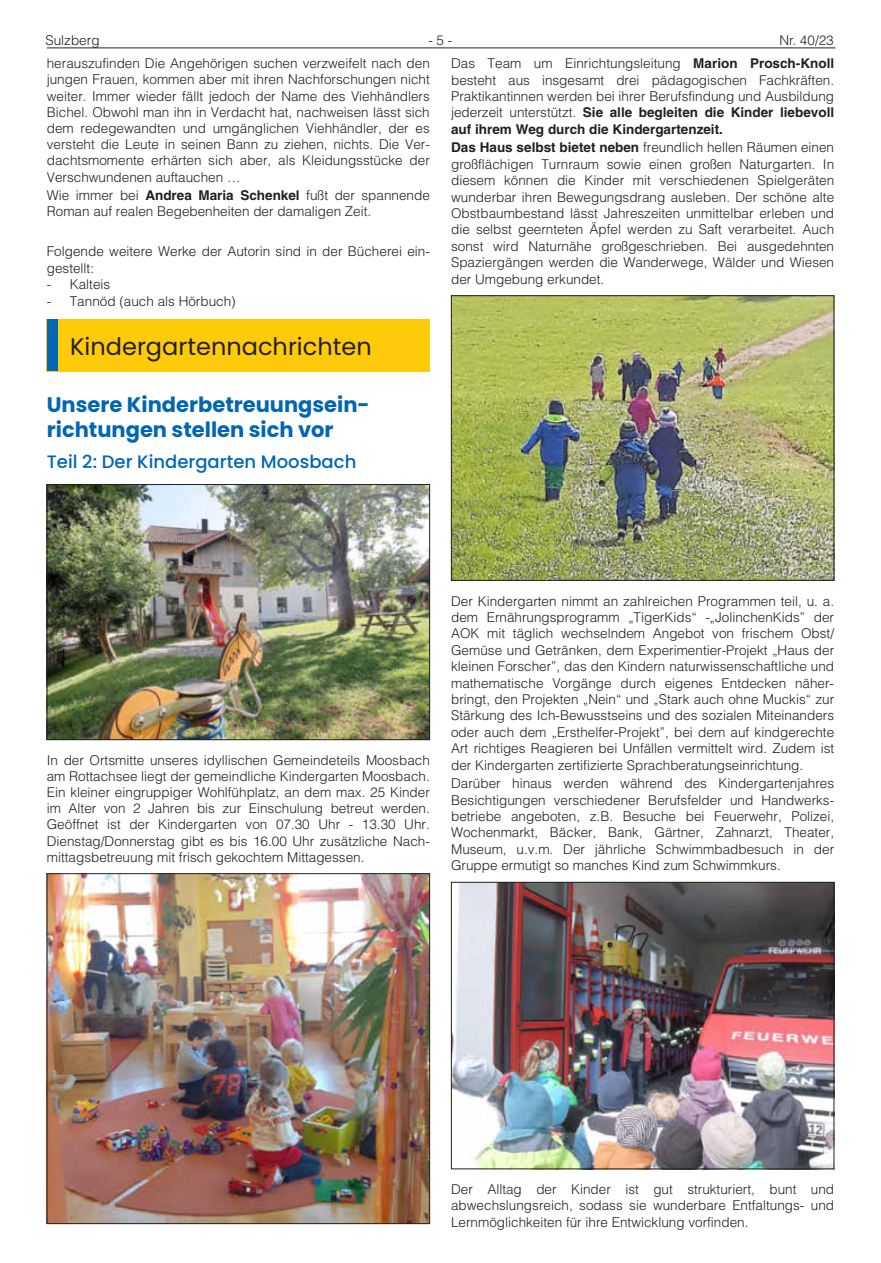
<style>
.page{position:relative;width:881px;height:1263px;background:#fff}
.page>*{position:absolute;margin:0;border:0;box-sizing:border-box;transform-origin:0 0}
.t1{font:24px "Poppins";color:#231f20}
.t2{font:700 21px/25.2px "Poppins";color:#0166b3}
.t3{font:500 18px "Poppins";color:#0166b3}
.t4{font:300 13.5px/16.4px "Helvetica LT";color:#231f20;text-align:justify}
.s1{font-weight:700}
</style>
<div class="page">
<hr style="left:47px;top:48px;width:788px;height:1px;background:#231f20">
<img style="left:453px;top:297px;width:378px;height:282px">
<div style="left:451px;top:295px;width:382px;height:286px;border:1px solid #231f20"></div>
<img style="left:453px;top:884px;width:378px;height:283px">
<div style="left:451px;top:882px;width:382px;height:287px;border:1px solid #231f20"></div>
<div style="left:47px;top:319px;width:382px;height:52px;background:#feca0a"></div>
<div style="left:47px;top:319px;width:10px;height:52px;background:#0166b3"></div>
<img style="left:49px;top:486px;width:378px;height:252px">
<div style="left:47px;top:484px;width:382px;height:256px;border:1px solid #231f20"></div>
<img style="left:49px;top:875px;width:378px;height:347px">
<div style="left:47px;top:873px;width:382px;height:351px;border:1px solid #231f20"></div>
<p class="t4" style="left:45px;top:32px;width:56px">Sulzberg</p>
<p class="t4" style="left:428px;top:32px;width:26px">- 5 -</p>
<p class="t4" style="left:451px;top:28px;width:384px;line-height:23.4px;text-align:right">Nr. 40/23<br>Das Team um Einrichtungsleitung <span class="s1">Marion Prosch-Knoll</span></p>
<p class="t4" style="left:451px;top:71px;width:384px">besteht aus insgesamt drei pädagogischen Fachkräften.<br>Praktikantinnen werden bei ihrer Berufsfindung und Ausbildung jederzeit unterstützt. <span class="s1">Sie alle begleiten die Kinder liebevoll auf ihrem Weg durch die Kindergartenzeit.</span></p>
<p class="t4" style="left:451px;top:139px;width:384px"><span class="s1">Das Haus selbst bietet neben</span> freundlich hellen Räumen einen großflächigen Turnraum sowie einen großen Naturgarten. In diesem können die Kinder mit verschiedenen Spielgeräten wunderbar ihren Bewegungsdrang ausleben. Der schöne alte Obstbaumbestand lässt Jahreszeiten unmittelbar erleben und die selbst geernteten Äpfel werden zu Saft verarbeitet. Auch sonst wird Naturnähe großgeschrieben. Bei ausgedehnten Spaziergängen werden die Wanderwege, Wälder und Wiesen der Umgebung erkundet.</p>
<p class="t4" style="left:47px;top:55px;width:384px">herauszufinden Die Angehörigen suchen verzweifelt nach den jungen Frauen, kommen aber mit ihren Nachforschungen nicht weiter. Immer wieder fällt jedoch der Name des Viehhändlers Bichel. Obwohl man ihn in Verdacht hat, nachweisen lässt sich dem redegewandten und umgänglichen Viehhändler, der es versteht die Leute in seinen Bann zu ziehen, nichts. Die Ver&shy;dachtsmomente erhärten sich aber, als Kleidungsstücke der Verschwundenen auftauchen …</p>
<p class="t4" style="left:47px;top:187px;width:384px">Wie immer bei <span class="s1">Andrea Maria Schenkel</span> fußt der spannende<br>Roman auf realen Begebenheiten der damaligen Zeit.</p>
<p class="t4" style="left:47px;top:243px;width:384px">Folgende weitere Werke der Autorin sind in der Bücherei ein&shy;gestellt:</p>
<p class="t4" style="left:47px;top:276px;width:65px">- Kalteis</p>
<p class="t4" style="left:47px;top:293px;width:190px">- Tannöd (auch als Hörbuch)</p>
<h1 class="t1" style="left:70px;top:333px;width:303px">Kindergartennachrichten</h1>
<h2 class="t2" style="left:47px;top:392px;width:324px">Unsere Kinderbetreuungsein&shy;richtungen stellen sich vor</h2>
<h3 class="t3" style="left:47px;top:452px;width:311px">Teil 2: Der Kindergarten Moosbach</h3>
<p class="t4" style="left:47px;top:752px;width:384px">In der Ortsmitte unseres idyllischen Gemeindeteils Moosbach am Rottachsee liegt der gemeindliche Kindergarten Moosbach.<br>Ein kleiner eingruppiger Wohlfühplatz, an dem max. 25 Kinder im Alter von 2 Jahren bis zur Einschulung betreut werden.<br>Geöffnet ist der Kindergarten von 07.30 Uhr - 13.30 Uhr.<br>Dienstag/Donnerstag gibt es bis 16.00 Uhr zusätzliche Nach&shy;mittagsbetreuung mit frisch gekochtem Mittagessen.</p>
<p class="t4" style="left:451px;top:592px;width:384px">Der Kindergarten nimmt an zahlreichen Programmen teil, u. a. dem Ernährungsprogramm „TigerKids“ -„JolinchenKids” der AOK mit täglich wechselndem Angebot von frischem Obst/ Gemüse und Getränken, dem Experimentier-Projekt „Haus der kleinen Forscher”, das den Kindern naturwissenschaftliche und mathematische Vorgänge durch eigenes Entdecken näher&shy;bringt, den Projekten „Nein“ und „Stark auch ohne Muckis“ zur Stärkung des Ich-Bewusstseins und des sozialen Miteinanders oder auch dem „Ersthelfer-Projekt”, bei dem auf kindgerechte Art richtiges Reagieren bei Unfällen vermittelt wird. Zudem ist der Kindergarten zertifizierte Sprachberatungseinrichtung.</p>
<p class="t4" style="left:451px;top:775px;width:384px">Darüber hinaus werden während des Kindergartenjahres Besichtigungen verschiedener Berufsfelder und Handwerks&shy;betriebe angeboten, z.B. Besuche bei Feuerwehr, Polizei, Wochenmarkt, Bäcker, Bank, Gärtner, Zahnarzt, Theater, Museum, u.v.m. Der jährliche Schwimmbadbesuch in der Gruppe ermutigt so manches Kind zum Schwimmkurs.</p>
<p class="t4" style="left:451px;top:1181px;width:384px">Der Alltag der Kinder ist gut strukturiert, bunt und abwechslungsreich, sodass sie wunderbare Entfaltungs- und Lernmöglichkeiten für ihre Entwicklung vorfinden.</p>
</div>
